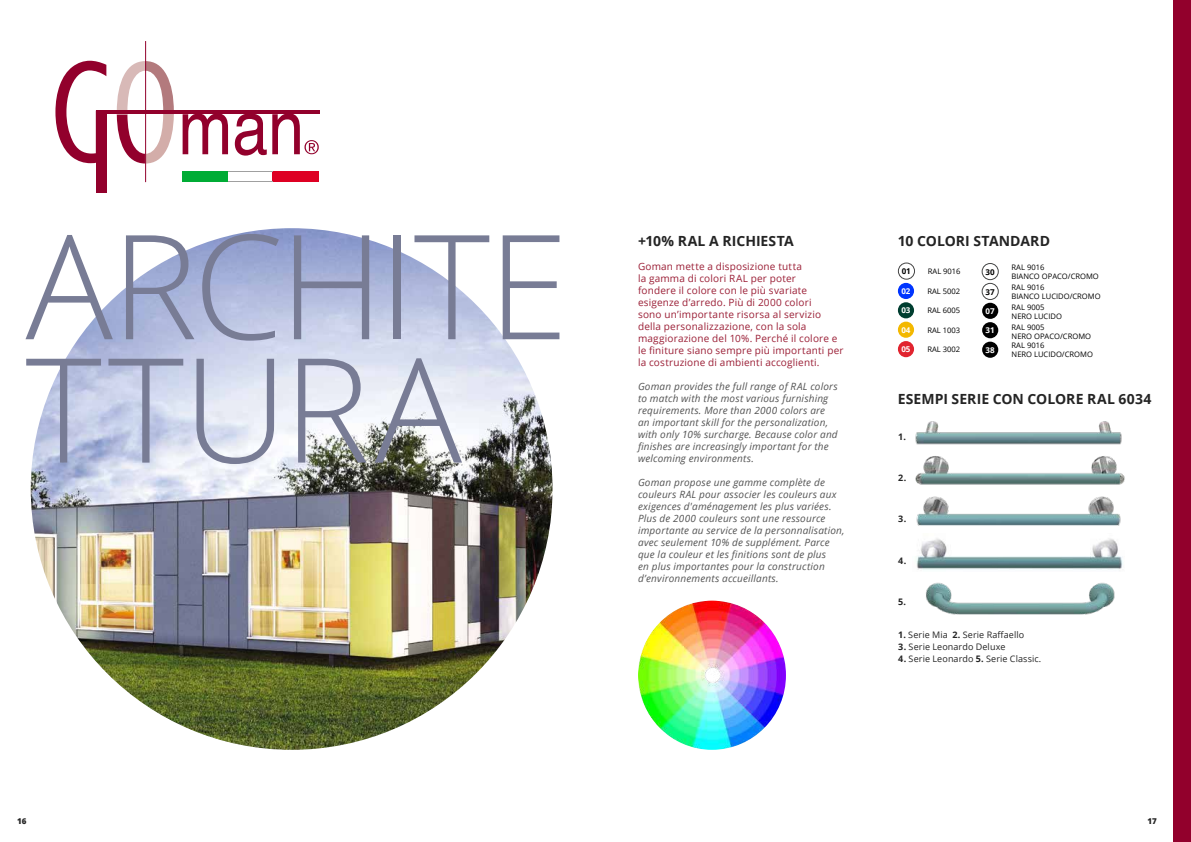
<style>
.page{position:relative;width:1191px;height:842px;background:#fff}
.page>*{position:absolute;margin:0;border:0;box-sizing:border-box;transform-origin:0 0}
.t1{font:300 145.4px/123.3px "Open Sans";letter-spacing:-.015em;color:#787c95}
.t2{font:700 14px "Open Sans";color:#242424}
.t3{font:italic 10px/12px "Open Sans";letter-spacing:.015em;color:#545454}
.t4{font:10px/12px "Open Sans";letter-spacing:.02em;color:#9b1f36}
.t5{font:9px "Open Sans";letter-spacing:.01em;color:#242424}
.t6{font:700 9px "Open Sans";color:#242424}
.t7{font:700 8px "Open Sans";color:#fff}
.t8{font:700 8px "Open Sans";color:#000}
.t9{font:800 8px "Open Sans";color:#242424}
.t10{font:7.6px/9.1px "Open Sans";color:#000}
.s1{font-weight:700}
</style>
<div class="page">
<div style="left:1174px;top:0;width:17px;height:842px;background:#92002c"></div>
<img style="left:31px;top:228px;width:521px;height:522px;border-radius:261px">
<svg style="left:117px;top:61px;width:57px;height:102px"></svg>
<svg style="left:55px;top:61px;width:51px;height:102px"></svg>
<svg style="left:183px;top:114px;width:45px;height:40px"></svg>
<hr style="left:96px;top:111px;width:223px;height:3px;background:#92002c">
<div style="left:96px;top:112px;width:10px;height:81px;background:#92002c"></div>
<hr style="left:145px;top:41px;width:1px;height:141px;background:#92002c">
<svg style="left:235px;top:114px;width:84px;height:42px"></svg>
<div style="left:182px;top:171px;width:46px;height:11px;background:#00ac35"></div>
<div style="left:272px;top:171px;width:47px;height:11px;background:#de0023"></div>
<hr style="left:228px;top:171px;width:44px;height:1px;background:#a0a0a0">
<hr style="left:228px;top:181px;width:44px;height:1px;background:#a0a0a0">
<img style="left:638px;top:601px;width:148px;height:149px">
<img style="left:915px;top:456px;width:210px;height:29px">
<img style="left:915px;top:421px;width:207px;height:24px">
<img style="left:926px;top:582px;width:189px;height:33px">
<img style="left:916px;top:538px;width:207px;height:32px">
<div style="left:898px;top:263px;width:17px;height:17px;border:1px solid #454545;border-radius:50%"></div>
<div style="left:898px;top:283px;width:16px;height:16px;background:#0035ff;border-radius:50%"></div>
<div style="left:898px;top:341px;width:16px;height:16px;background:#e1242f;border-radius:50%"></div>
<div style="left:898px;top:302px;width:16px;height:16px;background:#003e30;border-radius:50%"></div>
<div style="left:898px;top:322px;width:16px;height:16px;background:#f3b800;border-radius:50%"></div>
<div style="left:981px;top:263px;width:17px;height:17px;border:1px solid #454646;border-radius:50%"></div>
<div style="left:981px;top:283px;width:17px;height:17px;border:1px solid #454646;border-radius:50%"></div>
<div style="left:982px;top:303px;width:16px;height:16px;background:#000;border-radius:50%"></div>
<div style="left:982px;top:342px;width:16px;height:16px;background:#000;border-radius:50%"></div>
<div style="left:982px;top:322px;width:16px;height:16px;background:#000;border-radius:50%"></div>
<img style="left:916px;top:496px;width:205px;height:30px">
<h1 class="t1" style="left:26px;top:221px;width:544px">ARCHITE<br>TTURA</h1>
<h2 class="t2" style="left:638px;top:231px;width:157px">+10% RAL A RICHIESTA</h2>
<p class="t4" style="left:638px;top:260px;width:207px">Goman mette a disposizione tutta<br>la gamma di colori RAL per poter<br>fondere il colore con le più svariate esigenze d’arredo. Più di 2000 colori<br>sono un’importante risorsa al servizio della personalizzazione, con la sola maggiorazione del 10%. Perché il colore e le finiture siano sempre più importanti per la costruzione di ambienti accoglienti.</p>
<p class="t3" style="left:638px;top:380px;width:201px">Goman provides the full range of RAL colors to match with the most various furnishing requirements. More than 2000 colors are an important skill for the personalization, with only 10% surcharge. Because color and finishes are increasingly important for the welcoming environments.</p>
<p class="t3" style="left:638px;top:476px;width:208px">Goman propose une gamme complète de couleurs RAL pour associer les couleurs aux exigences d'aménagement les plus variées.<br>Plus de 2000 couleurs sont une ressource importante au service de la personnalisation, avec seulement 10% de supplément. Parce que la couleur et les finitions sont de plus<br>en plus importantes pour la construction d’environnements accueillants.</p>
<h2 class="t2" style="left:898px;top:231px;width:154px">10 COLORI STANDARD</h2>
<p class="t8" style="left:901px;top:265px;width:11px">01</p>
<p class="t10" style="left:928px;top:266px;width:34px">RAL 9016</p>
<p class="t7" style="left:901px;top:285px;width:11px">02</p>
<p class="t10" style="left:927px;top:286px;width:34px">RAL 5002</p>
<p class="t10" style="left:1011px;top:263px;width:89px">RAL 9016<br>BIANCO OPACO/CROMO</p>
<p class="t10" style="left:1011px;top:282px;width:91px">RAL 9016<br>BIANCO LUCIDO/CROMO</p>
<p class="t8" style="left:985px;top:266px;width:11px">30</p>
<p class="t8" style="left:985px;top:286px;width:11px">37</p>
<p class="t7" style="left:901px;top:305px;width:11px">03</p>
<p class="t10" style="left:927px;top:306px;width:34px">RAL 6005</p>
<p class="t7" style="left:901px;top:324px;width:11px">04</p>
<p class="t10" style="left:927px;top:325px;width:34px">RAL 1003</p>
<p class="t7" style="left:901px;top:344px;width:11px">05</p>
<p class="t10" style="left:927px;top:344px;width:34px">RAL 3002</p>
<p class="t7" style="left:985px;top:305px;width:11px">07</p>
<p class="t7" style="left:985px;top:344px;width:11px">38</p>
<p class="t7" style="left:985px;top:324px;width:11px">31</p>
<p class="t10" style="left:1011px;top:303px;width:52px">RAL 9005<br>NERO LUCIDO</p>
<p class="t10" style="left:1011px;top:322px;width:81px">RAL 9005<br>NERO OPACO/CROMO</p>
<p class="t10" style="left:1011px;top:341px;width:83px">RAL 9016<br>NERO LUCIDO/CROMO</p>
<h2 class="t2" style="left:898px;top:389px;width:255px">ESEMPI SERIE CON COLORE RAL 6034</h2>
<p class="t6" style="left:898px;top:431px;width:9px">1.</p>
<p class="t6" style="left:898px;top:471px;width:10px">2.</p>
<p class="t6" style="left:898px;top:512px;width:9px">3.</p>
<p class="t6" style="left:898px;top:554px;width:10px">4.</p>
<p class="t6" style="left:898px;top:595px;width:9px">5.</p>
<p class="t5" style="left:898px;top:628px;width:127px"><span class="s1">1.</span> Serie Mia <span class="s1">2.</span> Serie Raffaello</p>
<p class="t5" style="left:898px;top:640px;width:109px"><span class="s1">3.</span> Serie Leonardo Deluxe</p>
<p class="t5" style="left:898px;top:652px;width:144px"><span class="s1">4.</span> Serie Leonardo <span class="s1">5.</span> Serie Classic.</p>
<p class="t9" style="left:17px;top:815px;width:11px">16</p>
<p class="t9" style="left:1147px;top:815px;width:11px">17</p>
</div>
